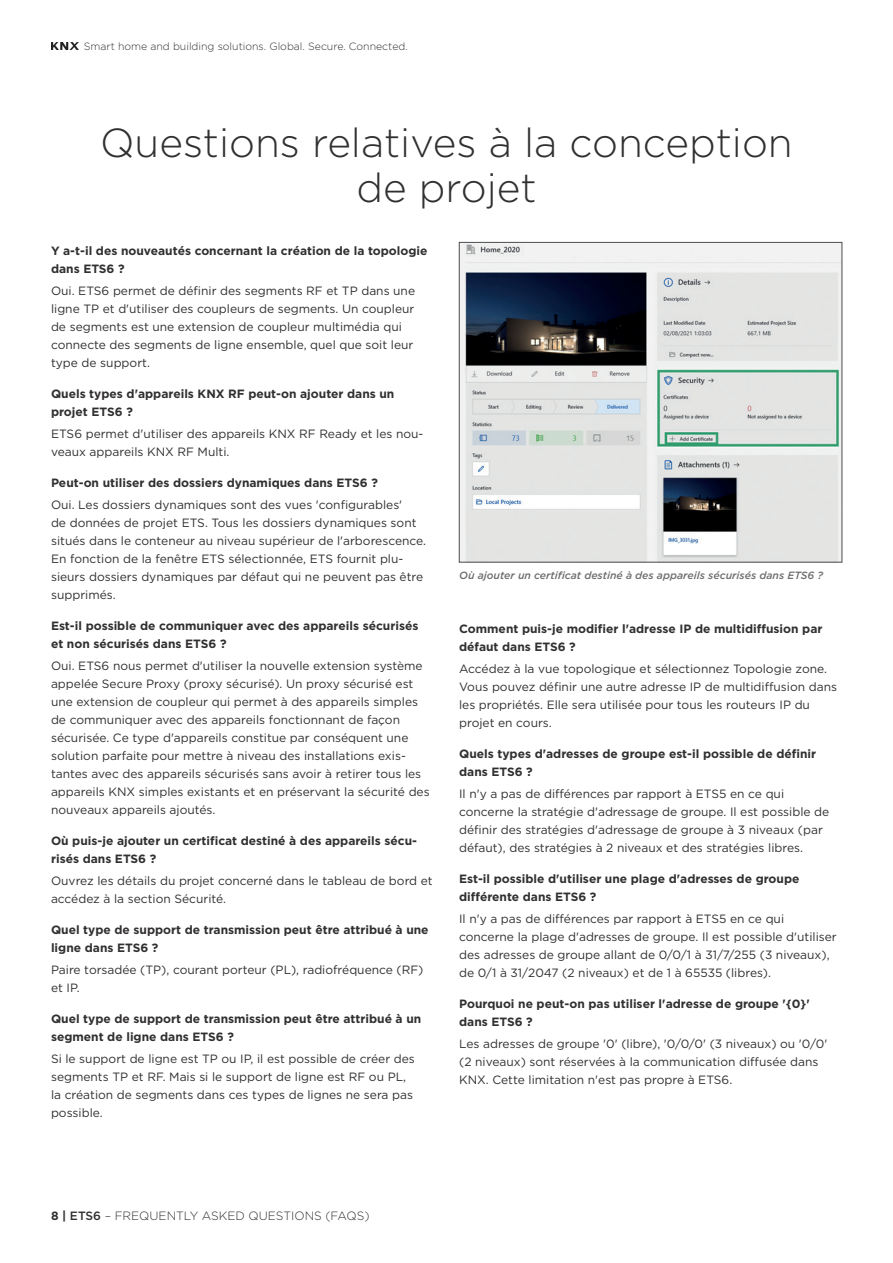
<style>
.page{position:relative;width:893px;height:1263px;background:#fff}
.page>*{position:absolute;margin:0;border:0;box-sizing:border-box;transform-origin:0 0}
.t1{font:300 40.5px/45px "Gotham";color:#312f30;text-align:center}
.t2{font:12px/18px "Gotham";color:#312f30}
.t3{font:700 12px/18px "Gotham";color:#312f30}
.t4{font:300 12px "Gotham";color:#312f30}
.t5{font:italic 500 10.5px "Gotham";color:#6c6d70}
.t6{font:300 10.5px "Gotham";color:#312f30}
.s1{font-weight:700}
.s2{font-weight:500}
</style>
<div class="page">
<img style="left:51px;top:42px;width:27px;height:8px">
<img style="left:461px;top:244px;width:379px;height:316px">
<div style="left:459px;top:242px;width:383px;height:320px;border:1px solid #4b4c4d"></div>
<p class="t6" style="left:84px;top:39px;width:326px">Smart home and building solutions. Global. Secure. Connected.</p>
<h1 class="t1" style="left:100px;top:119px;width:694px">Questions relatives à la conception de projet</h1>
<p class="t3" style="left:51px;top:241px;width:378px">Y a-t-il des nouveautés concernant la création de la topologie dans ETS6 ?</p>
<p class="t2" style="left:51px;top:281px;width:366px">Oui. ETS6 permet de définir des segments RF et TP dans une ligne TP et d'utiliser des coupleurs de segments. Un coupleur de segments est une extension de coupleur multimédia qui connecte des segments de ligne ensemble, quel que soit leur type de support.</p>
<p class="t3" style="left:51px;top:384px;width:345px">Quels types d'appareils KNX RF peut-on ajouter dans un projet ETS6 ?</p>
<p class="t2" style="left:51px;top:424px;width:374px">ETS6 permet d'utiliser des appareils KNX RF Ready et les nou&shy;veaux appareils KNX RF Multi.</p>
<p class="t3" style="left:51px;top:473px;width:328px">Peut-on utiliser des dossiers dynamiques dans ETS6 ?</p>
<p class="t2" style="left:51px;top:495px;width:377px">Oui. Les dossiers dynamiques sont des vues 'configurables'<br>de données de projet ETS. Tous les dossiers dynamiques sont situés dans le conteneur au niveau supérieur de l'arborescence.<br>En fonction de la fenêtre ETS sélectionnée, ETS fournit plu&shy;sieurs dossiers dynamiques par défaut qui ne peuvent pas être supprimés.</p>
<p class="t3" style="left:51px;top:616px;width:369px">Est-il possible de communiquer avec des appareils sécurisés et non sécurisés dans ETS6 ?</p>
<p class="t2" style="left:51px;top:656px;width:380px">Oui. ETS6 nous permet d'utiliser la nouvelle extension système appelée Secure Proxy (proxy sécurisé). Un proxy sécurisé est une extension de coupleur qui permet à des appareils simples de communiquer avec des appareils fonctionnant de façon sécurisée. Ce type d'appareils constitue par conséquent une solution parfaite pour mettre à niveau des installations exis&shy;tantes avec des appareils sécurisés sans avoir à retirer tous les appareils KNX simples existants et en préservant la sécurité des nouveaux appareils ajoutés.</p>
<p class="t3" style="left:51px;top:831px;width:368px">Où puis-je ajouter un certificat destiné à des appareils sécu&shy;risés dans ETS6 ?</p>
<p class="t2" style="left:51px;top:871px;width:383px">Ouvrez les détails du projet concerné dans le tableau de bord et accédez à la section Sécurité.</p>
<p class="t3" style="left:51px;top:920px;width:379px">Quel type de support de transmission peut être attribué à une ligne dans ETS6 ?</p>
<p class="t2" style="left:51px;top:960px;width:374px">Paire torsadée (TP), courant porteur (PL), radiofréquence (RF) et IP.</p>
<p class="t3" style="left:51px;top:1009px;width:372px">Quel type de support de transmission peut être attribué à un segment de ligne dans ETS6 ?</p>
<p class="t2" style="left:51px;top:1049px;width:365px">Si le support de ligne est TP ou IP, il est possible de créer des segments TP et RF. Mais si le support de ligne est RF ou PL, la création de segments dans ces types de lignes ne sera pas possible.</p>
<p class="t5" style="left:459px;top:568px;width:365px">Où ajouter un certificat destiné à des appareils sécurisés dans ETS6 ?</p>
<p class="t3" style="left:459px;top:619px;width:365px">Comment puis-je modifier l'adresse IP de multidiffusion par défaut dans ETS6 ?</p>
<p class="t2" style="left:459px;top:659px;width:379px">Accédez à la vue topologique et sélectionnez Topologie zone.<br>Vous pouvez définir une autre adresse IP de multidiffusion dans les propriétés. Elle sera utilisée pour tous les routeurs IP du projet en cours.</p>
<p class="t3" style="left:459px;top:744px;width:358px">Quels types d'adresses de groupe est-il possible de définir dans ETS6 ?</p>
<p class="t2" style="left:459px;top:784px;width:372px">Il n'y a pas de différences par rapport à ETS5 en ce qui concerne la stratégie d'adressage de groupe. Il est possible de définir des stratégies d'adressage de groupe à 3 niveaux (par défaut), des stratégies à 2 niveaux et des stratégies libres.</p>
<p class="t3" style="left:459px;top:869px;width:342px">Est-il possible d'utiliser une plage d'adresses de groupe différente dans ETS6 ?</p>
<p class="t2" style="left:459px;top:909px;width:379px">Il n'y a pas de différences par rapport à ETS5 en ce qui concerne la plage d'adresses de groupe. Il est possible d'utiliser des adresses de groupe allant de 0/0/1 à 31/7/255 (3 niveaux), de 0/1 à 31/2047 (2 niveaux) et de 1 à 65535 (libres).</p>
<p class="t3" style="left:459px;top:994px;width:352px">Pourquoi ne peut-on pas utiliser l'adresse de groupe '{0}' dans ETS6 ?</p>
<p class="t2" style="left:459px;top:1035px;width:370px">Les adresses de groupe '0' (libre), '0/0/0' (3 niveaux) ou '0/0' (2 niveaux) sont réservées à la communication diffusée dans<br>KNX. Cette limitation n'est pas propre à ETS6.</p>
<p class="t4" style="left:51px;top:1208px;width:320px"><span class="s1">8 |</span> <span class="s2">ETS6</span> – FREQUENTLY ASKED QUESTIONS (FAQS)</p>
</div>
